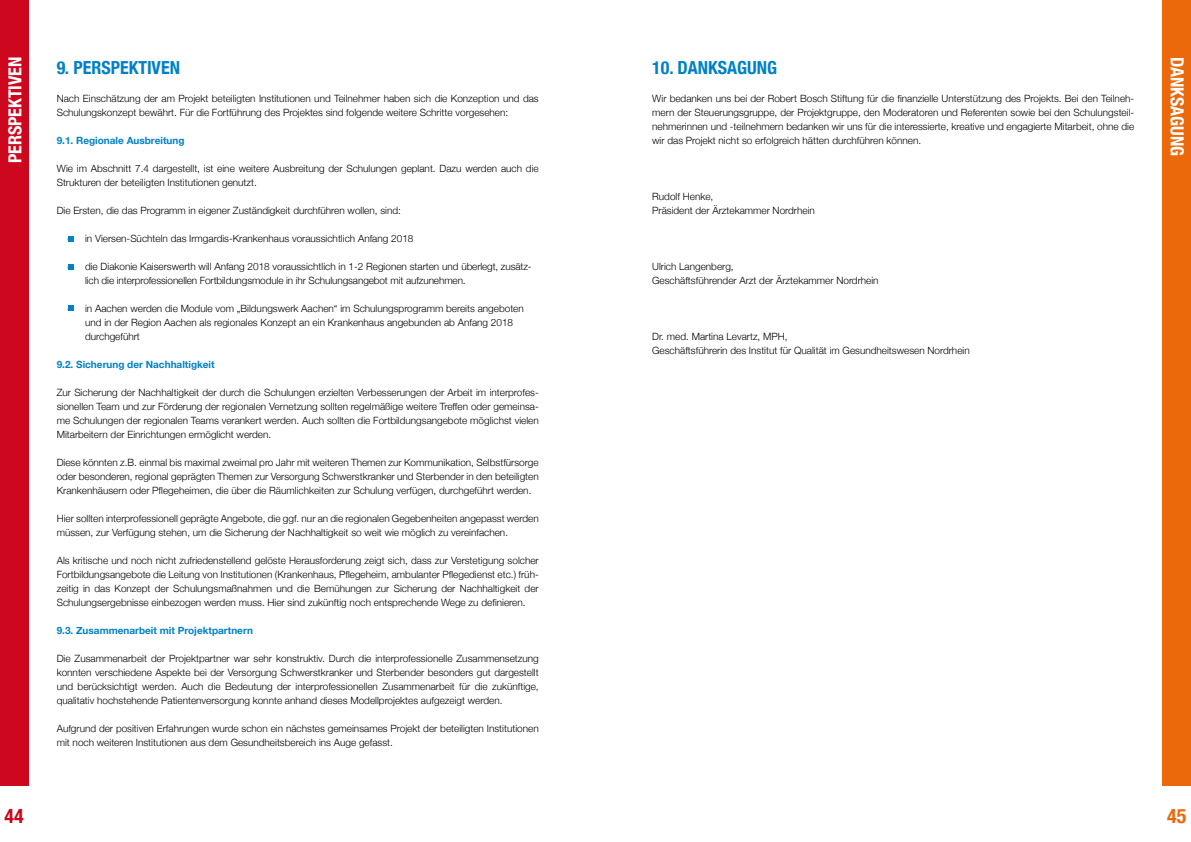
<style>
.page{position:relative;width:1191px;height:842px;background:#fff}
.page>*{position:absolute;margin:0;border:0;box-sizing:border-box;transform-origin:0 0}
.t1{font:700 condensed 20px "Helvetica Neue";color:#cd071e}
.t2{font:700 condensed 20px "Helvetica Neue";color:#eb690b}
.t3{font:700 condensed 18px "Helvetica Neue";color:#0081c7}
.t4{font:700 condensed 18px "Helvetica Neue";color:#fff}
.t5{font:300 10px/14px "Helvetica Neue";color:#000}
.t6{font:700 10px "Helvetica Neue";color:#0081c7}
.s1{font-family:"Minion Pro";font-weight:400;font-size:12px}
</style>
<div class="page">
<div style="left:1162px;top:0;width:29px;height:785px;background:#eb690b"></div>
<div style="left:0;top:0;width:28px;height:785px;background:#cd071e"></div>
<svg style="left:68px;top:236px;width:6px;height:6px"></svg>
<svg style="left:68px;top:264px;width:6px;height:6px"></svg>
<svg style="left:68px;top:305px;width:6px;height:6px"></svg>
<h2 class="t4" style="left:4px;top:163px;width:108px;rotate:-90deg">PERSPEKTIVEN</h2>
<h2 class="t3" style="left:57px;top:57px;width:37px">9. PERSPEK</h2>
<h2 class="t3" style="left:138px;top:57px;width:43px">TIVEN</h2>
<p class="t5" style="left:57px;top:91px;width:483px">Nach Einschätzung der am Projekt beteiligten Institutionen und Teilnehmer haben sich die Konzeption und das<br>Schulungskonzept bewährt. Für die Fortführung des Projektes sind folgende weitere Schritte vorgesehen:</p>
<p class="t6" style="left:57px;top:134px;width:129px">9.1. Regionale Ausbreitung</p>
<p class="t5" style="left:57px;top:161px;width:483px">Wie im Abschnitt 7.4 dargestellt, ist eine weitere Ausbreitung der Schulungen geplant. Dazu werden auch die<br>Strukturen der beteiligten Institutionen genutzt.</p>
<p class="t5" style="left:57px;top:203px;width:346px">Die Ersten, die das Programm in eigener Zuständigkeit durchführen wollen, sind:</p>
<p class="t5" style="left:67px;top:231px;width:348px"><span class="s1">•</span> in Viersen-Süchteln das Irmgardis-Krankenhaus voraussichtlich Anfang 2018</p>
<p class="t5" style="left:85px;top:259px;width:448px;text-indent:-18px"><span class="s1">•</span> die Diakonie Kaiserswerth will Anfang 2018 voraussichtlich in 1-2 Regionen starten und überlegt, zusätz&shy;lich die interprofessionellen Fortbildungsmodule in ihr Schulungsangebot mit aufzunehmen.</p>
<p class="t5" style="left:85px;top:301px;width:440px;text-indent:-18px"><span class="s1">•</span> in Aachen werden die Module vom „Bildungswerk Aachen“ im Schulungsprogramm bereits angeboten und in der Region Aachen als regionales Konzept an ein Krankenhaus angebunden ab Anfang 2018 durchgeführt</p>
<p class="t6" style="left:57px;top:358px;width:159px">9.2. Sicherung der Nachhaltigkeit</p>
<p class="t5" style="left:57px;top:385px;width:483px;text-align:justify">Zur Sicherung der Nachhaltigkeit der durch die Schulungen erzielten Verbesserungen der Arbeit im interprofes&shy;sionellen Team und zur Förderung der regionalen Vernetzung sollten regelmäßige weitere Treffen oder gemeinsa&shy;me Schulungen der regionalen Teams verankert werden. Auch sollten die Fortbildungsangebote möglichst vielen Mitarbeitern der Einrichtungen ermöglicht werden.</p>
<p class="t5" style="left:57px;top:455px;width:483px;text-align:justify">Diese könnten z.B. einmal bis maximal zweimal pro Jahr mit weiteren Themen zur Kommunikation, Selbstfürsorge oder besonderen, regional geprägten Themen zur Versorgung Schwerstkranker und Sterbender in den beteiligten Krankenhäusern oder Pflegeheimen, die über die Räumlichkeiten zur Schulung verfügen, durchgeführt werden.</p>
<p class="t5" style="left:57px;top:511px;width:483px">Hier sollten interprofessionell geprägte Angebote, die ggf. nur an die regionalen Gegebenheiten angepasst werden müssen, zur Verfügung stehen, um die Sicherung der Nachhaltigkeit so weit wie möglich zu vereinfachen.</p>
<p class="t5" style="left:57px;top:553px;width:483px;text-align:justify">Als kritische und noch nicht zufriedenstellend gelöste Herausforderung zeigt sich, dass zur Verstetigung solcher Fortbildungsangebote die Leitung von Institutionen (Krankenhaus, Pflegeheim, ambulanter Pflegedienst etc.) früh&shy;zeitig in das Konzept der Schulungsmaßnahmen und die Bemühungen zur Sicherung der Nachhaltigkeit der Schulungsergebnisse einbezogen werden muss. Hier sind zukünftig noch entsprechende Wege zu definieren.</p>
<p class="t6" style="left:57px;top:624px;width:198px">9.3. Zusammenarbeit mit Projektpartnern</p>
<p class="t5" style="left:57px;top:651px;width:483px;text-align:justify">Die Zusammenarbeit der Projektpartner war sehr konstruktiv. Durch die interprofessionelle Zusammensetzung konnten verschiedene Aspekte bei der Versorgung Schwerstkranker und Sterbender besonders gut dargestellt und berücksichtigt werden. Auch die Bedeutung der interprofessionellen Zusammenarbeit für die zukünftige, qualitativ hochstehende Patientenversorgung konnte anhand dieses Modellprojektes aufgezeigt werden.</p>
<p class="t5" style="left:57px;top:721px;width:483px">Aufgrund der positiven Erfahrungen wurde schon ein nächstes gemeinsames Projekt der beteiligten Institutionen mit noch weiteren Institutionen aus dem Gesundheitsbereich ins Auge gefasst.</p>
<h2 class="t3" style="left:652px;top:57px;width:125px">10. DANKSAGUNG</h2>
<p class="t5" style="left:652px;top:91px;width:483px;text-align:justify">Wir bedanken uns bei der Robert Bosch Stiftung für die finanzielle Unterstützung des Projekts. Bei den Teilneh&shy;mern der Steuerungsgruppe, der Projektgruppe, den Moderatoren und Referenten sowie bei den Schulungsteil&shy;nehmerinnen und -teilnehmern bedanken wir uns für die interessierte, kreative und engagierte Mitarbeit, ohne die wir das Projekt nicht so erfolgreich hätten durchführen können.</p>
<p class="t5" style="left:652px;top:189px;width:164px">Rudolf Henke,<br>Präsident der Ärztekammer Nordrhein</p>
<p class="t5" style="left:652px;top:259px;width:228px">Ulrich Langenberg,<br>Geschäftsführender Arzt der Ärztekammer Nordrhein</p>
<p class="t5" style="left:652px;top:329px;width:319px">Dr. med. Martina Levartz, MPH,<br>Geschäftsführerin des Institut für Qualität im Gesundheitswesen Nordrhein</p>
<h2 class="t4" style="left:1188px;top:57px;width:101px;rotate:90deg">DANKSAGUNG</h2>
<h1 class="t1" style="left:5px;top:804px;width:21px">44</h1>
<h1 class="t2" style="left:1167px;top:804px;width:21px">45</h1>
</div>
